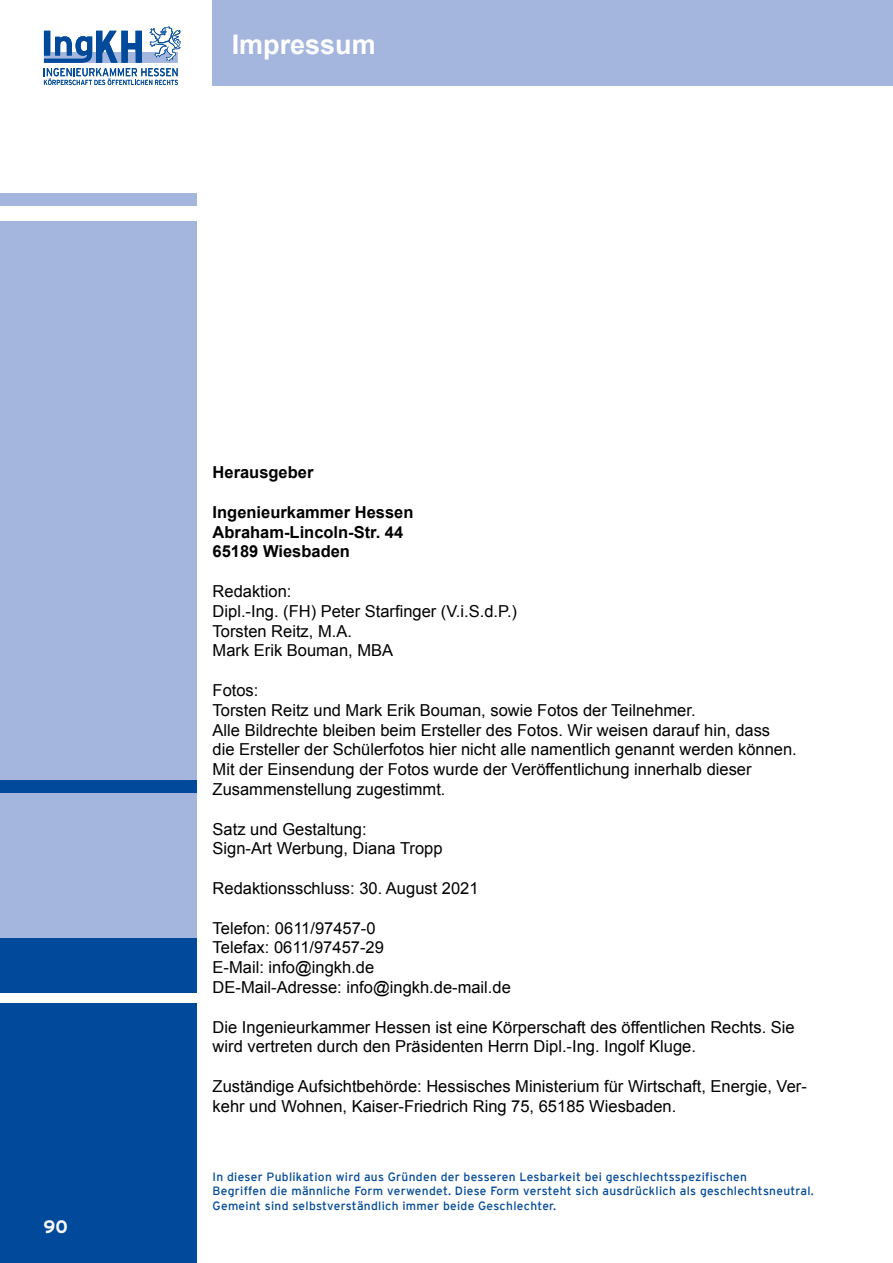
<style>
.page{position:relative;width:893px;height:1263px;background:#fff}
.page>*{position:absolute;margin:0;border:0;box-sizing:border-box;transform-origin:0 0}
.t1{font:700 27px "Arial";color:#fff}
.t2{font:700 18px "Interstate";color:#fff}
.t3{font:16.5px/19.8px "Arial";color:#000}
.t4{font:700 16.5px "Arial";color:#000}
.t5{font:12px/14.4px "Interstate";letter-spacing:.025em;color:#00499b}
</style>
<div class="page">
<svg style="left:44px;top:26px;width:137px;height:59px"></svg>
<div style="left:0;top:938px;width:196px;height:55px;background:#00499b"></div>
<div style="left:0;top:1003px;width:196px;height:260px;background:#00499b"></div>
<div style="left:0;top:221px;width:196px;height:717px;background:#a4b5de"></div>
<div style="left:0;top:193px;width:196px;height:13px;background:#a4b5de"></div>
<div style="left:0;top:780px;width:196px;height:13px;background:#00499b"></div>
<hr style="left:892px;top:0;width:1px;height:1263px;background:#00499b">
<div style="left:213px;top:0;width:680px;height:85px;background:#a4b5de"></div>
<p class="t1" style="left:232px;top:26px;width:146px">Impressum</p>
<p class="t2" style="left:44px;top:1216px;width:26px">90</p>
<p class="t4" style="left:213px;top:461px;width:102px">Herausgeber</p>
<p class="t4" style="left:213px;top:501px;width:202px">Ingenieurkammer Hessen</p>
<p class="t4" style="left:213px;top:521px;width:192px">Abraham-Lincoln-Str. 44</p>
<p class="t4" style="left:213px;top:541px;width:139px">65189 Wiesbaden</p>
<p class="t3" style="left:213px;top:581px;width:80px">Redaktion:</p>
<p class="t3" style="left:213px;top:601px;width:306px">Dipl.-Ing. (FH) Peter Starfinger (V.i.S.d.P.)</p>
<p class="t3" style="left:213px;top:621px;width:141px">Torsten Reitz, M.A.</p>
<p class="t3" style="left:213px;top:641px;width:182px">Mark Erik Bouman, MBA</p>
<p class="t3" style="left:213px;top:680px;width:47px">Fotos:</p>
<p class="t3" style="left:213px;top:700px;width:484px">Torsten Reitz und Mark Erik Bouman, sowie Fotos der Teilnehmer.</p>
<p class="t3" style="left:213px;top:720px;width:559px">Alle Bildrechte bleiben beim Ersteller des Fotos. Wir weisen darauf hin, dass</p>
<p class="t3" style="left:213px;top:740px;width:586px">die Ersteller der Schülerfotos hier nicht alle namentlich genannt werden können.<br>Mit der Einsendung der Fotos wurde der Veröffentlichung innerhalb dieser</p>
<p class="t3" style="left:213px;top:779px;width:234px">Zusammenstellung zugestimmt.</p>
<p class="t3" style="left:213px;top:819px;width:156px">Satz und Gestaltung:</p>
<p class="t3" style="left:213px;top:839px;width:231px">Sign-Art Werbung, Diana Tropp</p>
<p class="t3" style="left:213px;top:878px;width:267px">Redaktionsschluss: 30. August 2021</p>
<p class="t3" style="left:213px;top:918px;width:164px">Telefon: 0611/97457-0</p>
<p class="t3" style="left:213px;top:938px;width:173px">Telefax: 0611/97457-29</p>
<p class="t3" style="left:213px;top:958px;width:163px">E-Mail: info@ingkh.de</p>
<p class="t3" style="left:213px;top:977px;width:300px">DE-Mail-Adresse: info@ingkh.de-mail.de</p>
<p class="t3" style="left:213px;top:1017px;width:584px">Die Ingenieurkammer Hessen ist eine Körperschaft des öffentlichen Rechts. Sie wird vertreten durch den Präsidenten Herrn Dipl.-Ing. Ingolf Kluge.</p>
<p class="t3" style="left:213px;top:1076px;width:596px">Zuständige Aufsichtbehörde: Hessisches Ministerium für Wirtschaft, Energie, Ver&shy;kehr und Wohnen, Kaiser-Friedrich Ring 75, 65185 Wiesbaden.</p>
<p class="t5" style="left:213px;top:1169px;width:536px">In dieser Publikation wird aus Gründen der besseren Lesbarkeit bei geschlechtsspezifischen</p>
<p class="t5" style="left:213px;top:1184px;width:603px">Begriffen die männliche Form verwendet. Diese Form versteht sich ausdrücklich als geschlechtsneutral.<br>Gemeint sind selbstverständlich immer beide Geschlechter.</p>
</div>
